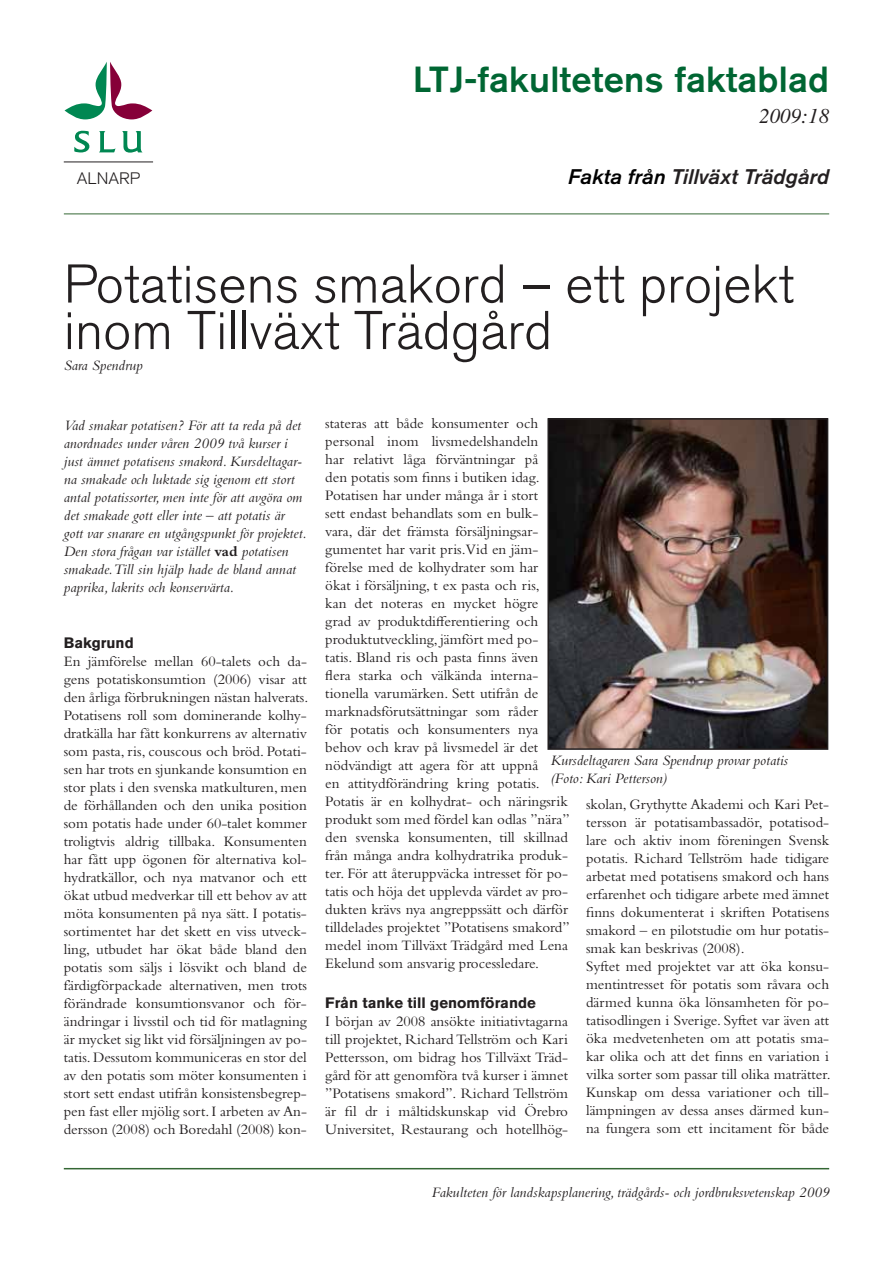
<style>
.page{position:relative;width:893px;height:1263px;background:#fff}
.page>*{position:absolute;margin:0;border:0;box-sizing:border-box;transform-origin:0 0}
.t1{font:300 54px/46.5px "Akzidenz Grotesk BQ";color:#231f20}
.t2{font:500 36px "Akzidenz Grotesk BQ";letter-spacing:.01em;color:#063}
.t3{font:italic 21px "Akzidenz Grotesk BQ Med";color:#231f20}
.t4{font:italic 21px "Times";color:#231f20}
.t5{font:300 16.5px "Akzidenz Grotesk BQ";color:#231f20}
.t6{font:15px/18px "Bembo Std";color:#231f20;text-align:justify}
.t7{font:italic 15px/18px "Bembo";color:#231f20}
.t8{font:700 15px "Akzidenz Grotesk BQ";color:#231f20}
.s1{color:#000}
.s2{font-weight:700;font-style:normal}
</style>
<div class="page">
<hr style="left:64px;top:1168px;width:765px;height:1px;background:#346734">
<img style="left:550px;top:421px;width:275px;height:326px">
<div style="left:547px;top:418px;width:281px;height:332px;border:2px solid #231f20"></div>
<hr style="left:64px;top:213px;width:765px;height:1px;background:#346734">
<hr style="left:64px;top:162px;width:89px;height:1px;background:#231f20">
<svg style="left:65px;top:62px;width:87px;height:57px"></svg>
<svg style="left:74px;top:131px;width:15px;height:21px"></svg>
<svg style="left:99px;top:131px;width:16px;height:21px"></svg>
<svg style="left:122px;top:131px;width:20px;height:21px"></svg>
<h2 class="t2" style="left:413px;top:57px;width:418px">LTJ-fakultetens faktablad</h2>
<p class="t5" style="left:77px;top:169px;width:65px">ALNARP</p>
<h3 class="t4" style="left:759px;top:104px;width:71px">2009:18</h3>
<h3 class="t3" style="left:568px;top:164px;width:262px"><span class="s1">Fakta från</span> Tillväxt Trädgård</h3>
<h1 class="t1" style="left:64px;top:262px;width:732px">Potatisens smakord – ett projekt inom Tillväxt Trädgård</h1>
<p class="t7" style="left:64px;top:356px;width:81px">Sara Spendrup</p>
<p class="t7" style="left:64px;top:416px;width:245px">Vad smakar potatisen? För att ta reda på det anordnades under våren 2009 två kurser i just ämnet potatisens smakord. Kursdeltagar&shy;na smakade och luktade sig igenom ett stort antal potatissorter, men inte för att avgöra om det smakade gott eller inte – att potatis är gott var snarare en utgångspunkt för projektet.<br>Den stora frågan var istället <span class="s2">vad</span> potatisen smakade. Till sin hjälp hade de bland annat paprika, lakrits och konservärta.</p>
<p class="t8" style="left:64px;top:634px;width:71px">Bakgrund</p>
<p class="t6" style="left:64px;top:652px;width:246px">En jämförelse mellan 60-talets och da&shy;gens potatiskonsumtion (2006) visar att den årliga förbrukningen nästan halverats.<br>Potatisens roll som dominerande kolhy&shy;dratkälla har fått konkurrens av alternativ som pasta, ris, couscous och bröd. Potati&shy;sen har trots en sjunkande konsumtion en stor plats i den svenska matkulturen, men de förhållanden och den unika position som potatis hade under 60-talet kommer troligtvis aldrig tillbaka. Konsumenten har fått upp ögonen för alternativa kol&shy;hydratkällor, och nya matvanor och ett ökat utbud medverkar till ett behov av att möta konsumenten på nya sätt. I potatis&shy;sortimentet har det skett en viss utveck&shy;ling, utbudet har ökat både bland den potatis som säljs i lösvikt och bland de färdigförpackade alternativen, men trots förändrade konsumtionsvanor och för&shy;ändringar i livsstil och tid för matlagning är mycket sig likt vid försäljningen av po&shy;tatis. Dessutom kommuniceras en stor del av den potatis som möter konsumenten i stort sett endast utifrån konsistensbegrep&shy;pen fast eller mjölig sort. I arbeten av An&shy;dersson (2008) och Boredahl (2008) kon-</p>
<p class="t6" style="left:325px;top:414px;width:246px;text-align:left">stateras att både konsumenter och personal inom livsmedelshandeln<br>har relativt låga förväntningar på<br>den potatis som finns i butiken idag.<br>Potatisen har under många år i stort<br>sett endast behandlats som en bulk&shy;vara, där det främsta försäljningsar&shy;gumentet har varit pris.Vid en jäm&shy;förelse med de kolhydrater som har<br>ökat i försäljning, t ex pasta och ris,<br>kan det noteras en mycket högre<br>grad av produktdifferentiering och produktutveckling, jämfört med po-<br>tatis. Bland ris och pasta finns även<br>flera starka och välkända interna&shy;tionella varumärken. Sett utifrån de marknadsförutsättningar som råder<br>för potatis och konsumenters nya behov och krav på livsmedel är det nödvändigt att agera för att uppnå<br>en attitydförändring kring potatis.<br>Potatis är en kolhydrat- och näringsrik produkt som med fördel kan odlas ”nära” den svenska konsumenten, till skillnad från många andra kolhydratrika produk&shy;ter. För att återuppväcka intresset för po&shy;tatis och höja det upplevda värdet av pro&shy;dukten krävs nya angreppssätt och därför tilldelades projektet ”Potatisens smakord” medel inom Tillväxt Trädgård med Lena Ekelund som ansvarig processledare.</p>
<p class="t8" style="left:325px;top:994px;width:212px">Från tanke till genomförande</p>
<p class="t6" style="left:325px;top:1012px;width:244px">I början av 2008 ansökte initiativtagarna till projektet, Richard Tellström och Kari Pettersson, om bidrag hos Tillväxt Träd&shy;gård för att genomföra två kurser i ämnet ”Potatisens smakord”. Richard Tellström är fil dr i måltidskunskap vid Örebro Universitet, Restaurang och hotellhög-</p>
<p class="t7" style="left:550px;top:751px;width:239px">Kursdeltagaren Sara Spendrup provar potatis (Foto: Kari Petterson)</p>
<p class="t6" style="left:586px;top:795px;width:246px;text-align:left">skolan, Grythytte Akademi och Kari Pet&shy;tersson är potatisambassadör, potatisod&shy;lare och aktiv inom föreningen Svensk potatis. Richard Tellström hade tidigare arbetat med potatisens smakord och hans erfarenhet och tidigare arbete med ämnet finns dokumenterat i skriften Potatisens smakord – en pilotstudie om hur potatis&shy;smak kan beskrivas (2008).<br>Syftet med projektet var att öka konsu&shy;mentintresset för potatis som råvara och därmed kunna öka lönsamheten för po&shy;tatisodlingen i Sverige. Syftet var även att öka medvetenheten om att potatis sma&shy;kar olika och att det finns en variation i vilka sorter som passar till olika maträtter.<br>Kunskap om dessa variationer och til - lämpningen av dessa anses därmed kun&shy;na fungera som ett incitament för både</p>
<p class="t7" style="left:431px;top:1183px;width:399px">Fakulteten för landskapsplanering, trädgårds- och jordbruksvetenskap 2009</p>
</div>
